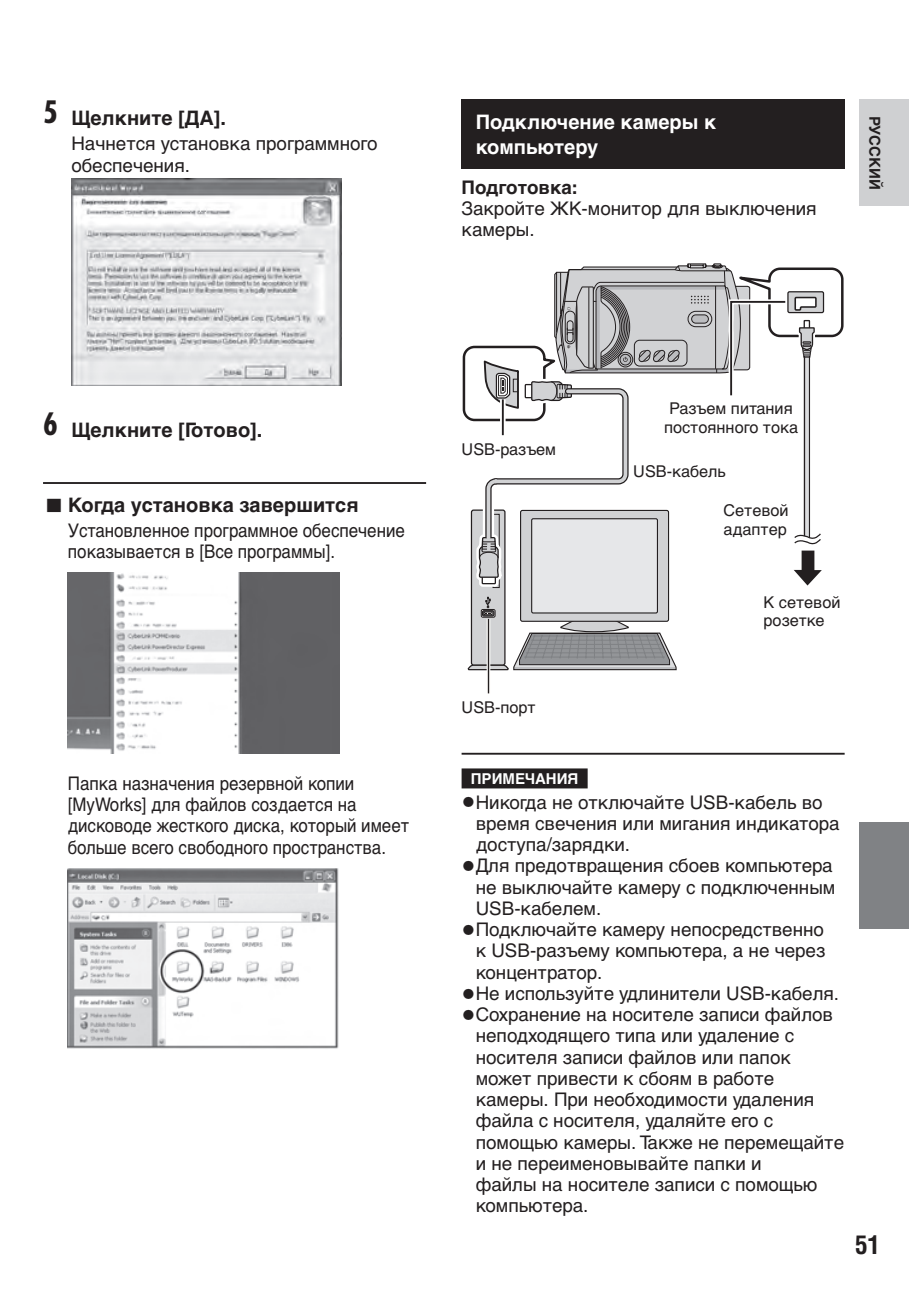
<style>
.page{position:relative;width:909px;height:1290px;background:#fff}
.page>*{position:absolute;margin:0;border:0;box-sizing:border-box;transform-origin:0 0}
.t1{font:700 condensed 25px "Helvetica";color:#231f20}
.t2{font:700 20px "Helvetica Cyr";color:#231f20}
.t3{font:700 20px/25px "Helvetica Cyr";color:#fff}
.t4{font:18.75px/21.2px "Helvetica Cyr Upright";color:#231f20}
.t5{font:18.75px/21.2px "Helvetica Cyr Upright";color:#231f20;scale:.9 1}
.t6{font:700 18.75px "Helvetica Cyr";color:#231f20}
.t7{font:16.25px/18.8px "Helvetica Cyr Upright";color:#231f20}
.t8{font:700 15px "Helvetica Cyr";color:#fff}
.t9{font:700 15px "Helvetica Cyr";color:#231f20}
.s1{font-family:"Futura";font-stretch:condensed;font-size:30px}
.s2{font-family:"Everio Font M8 90 msp RKSJ H";font-weight:400;font-size:22px}
.s3{font-size:28px}
</style>
<div class="page">
<div style="left:858px;top:822px;width:50px;height:106px;background:#808285"></div>
<div style="left:858px;top:99px;width:50px;height:107px;background:#cfd0d2"></div>
<hr style="left:43px;top:482px;width:383px;height:2px;background:#231f20">
<img style="left:71px;top:179px;width:270px;height:206px">
<img style="left:68px;top:573px;width:271px;height:181px">
<img style="left:68px;top:868px;width:271px;height:181px">
<hr style="left:461px;top:753px;width:383px;height:2px;background:#231f20">
<div style="left:461px;top:768px;width:126px;height:20px;background:#231f20"></div>
<div style="left:461px;top:99px;width:383px;height:69px;background:#231f20"></div>
<div style="left:471px;top:510px;width:33px;height:155px;background:#d1d2d4;border-radius:2px"></div>
<div style="left:531px;top:519px;width:126px;height:94px;background:#e6e7e9;border-radius:2px"></div>
<svg style="left:489px;top:671px;width:1px;height:22px"></svg>
<hr style="left:487px;top:619px;width:2px;height:74px;background:#231f20">
<svg style="left:467px;top:596px;width:210px;height:75px"></svg>
<svg style="left:462px;top:263px;width:382px;height:326px"></svg>
<p class="t2" style="left:43px;top:110px;width:184px"><span class="s1">5</span> Щелкните [ДА].</p>
<p class="t4" style="left:71px;top:135px;width:307px">Начнется установка программного обеспечения.</p>
<p class="t3" style="left:475px;top:111px;width:242px">Подключение камеры к компьютеру</p>
<p class="t6" style="left:461px;top:180px;width:117px">Подготовка:</p>
<p class="t4" style="left:461px;top:199px;width:356px">Закройте ЖК-монитор для выключения камеры.</p>
<p class="t9" style="left:880px;top:116px;width:75px;rotate:90deg">РУССКИЙ</p>
<p class="t2" style="left:43px;top:422px;width:221px"><span class="s1">6</span> Щелкните [Готово].</p>
<p class="t2" style="left:43px;top:498px;width:317px"><span class="s2">L</span>Когда установка завершится</p>
<p class="t5" style="left:68px;top:521px;width:376px">Установленное программное обеспечение показывается в [Все программы].</p>
<p class="t5" style="left:68px;top:774px;width:380px">Папка назначения резервной копии [MyWorks] для файлов создается на дисководе жесткого диска, который имеет больше всего свободного пространства.</p>
<p class="t7" style="left:461px;top:441px;width:96px">USB-разъем</p>
<p class="t7" style="left:663px;top:400px;width:135px;text-align:center">Разъем питания постоянного тока</p>
<p class="t7" style="left:633px;top:463px;width:94px">USB-кабель</p>
<p class="t7" style="left:723px;top:502px;width:67px">Сетевой адаптер</p>
<p class="t7" style="left:763px;top:594px;width:78px">К сетевой розетке</p>
<p class="t7" style="left:461px;top:700px;width:76px">USB-порт</p>
<p class="t8" style="left:470px;top:773px;width:109px">ПРИМЕЧАНИЯ</p>
<p class="t4" style="left:475px;top:793px;width:365px;text-indent:-14px"><span class="s3">•</span>Никогда не отключайте USB-кабель во время свечения или мигания индикатора доступа/зарядки.</p>
<p class="t4" style="left:475px;top:857px;width:361px;text-indent:-14px"><span class="s3">•</span>Для предотвращения сбоев компьютера не выключайте камеру c подключенным<br>USB-кабелем.</p>
<p class="t4" style="left:475px;top:920px;width:351px;text-align:justify;text-indent:-14px"><span class="s3">•</span>Подключайте камеру непосредственно к USB-разъему компьютера, а не через концентратор.</p>
<p class="t4" style="left:461px;top:984px;width:379px"><span class="s3">•</span>Не используйте удлинители USB-кабеля.</p>
<p class="t4" style="left:475px;top:1005px;width:369px;text-indent:-14px"><span class="s3">•</span>Сохранение на носителе записи файлов неподходящего типа или удаление с носителя записи файлов или папок может привести к сбоям в работе камеры. При необходимости удаления файла с носителя, удаляйте его с помощью камеры. Также не перемещайте и не переименовывайте папки и<br>файлы на носителе записи с помощью компьютера.</p>
<h1 class="t1" style="left:854px;top:1236px;width:26px">51</h1>
</div>
